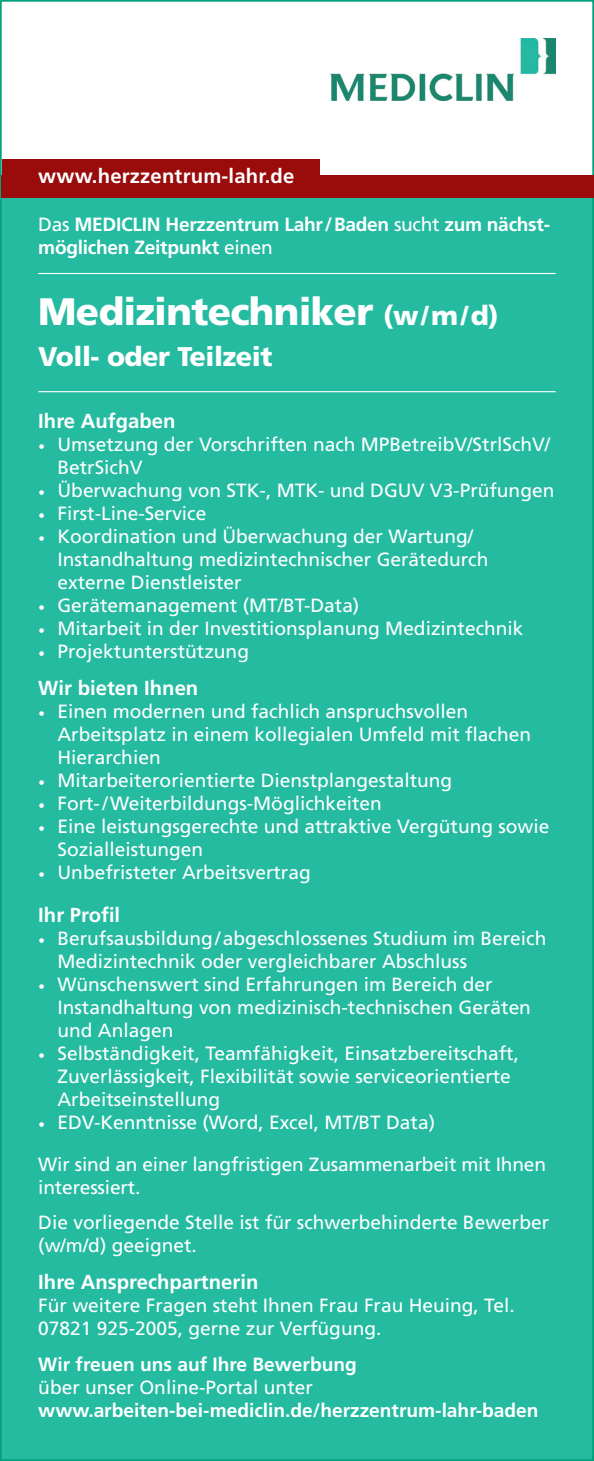
<style>
.page{position:relative;width:594px;height:1461px;background:#fff}
.page>*{position:absolute;margin:0;border:0;box-sizing:border-box;transform-origin:0 0}
.t1{font:900 38.25px "Frutiger LT Std";letter-spacing:-.015em;color:#fff}
.t2{font:900 27px "Frutiger LT Std";letter-spacing:-.015em;color:#fff}
.t3{font:700 20.25px "Frutiger LT Std";color:#fff}
.t4{font:19.12px/22.9px "Frutiger LT Std";color:#fff}
.t5{font:700 19.12px/22.9px "Frutiger LT Std";color:#fff}
.s1{font-weight:400}
.s2{font-size:27px}
.s3{font-weight:900}
</style>
<div class="page">
<div style="left:0;top:197px;width:593px;height:1264px;background:#24bba1"></div>
<hr style="left:38px;top:273px;width:517px;height:1px;background:#fff">
<hr style="left:38px;top:391px;width:517px;height:1px;background:#fff">
<img style="left:330px;top:38px;width:225px;height:62px">
<div style="left:2px;top:175px;width:591px;height:22px;background:#9a0b0c"></div>
<div style="left:2px;top:159px;width:317px;height:32px;background:#9a0b0c"></div>
<p class="t3" style="left:38px;top:164px;width:257px">www.herzzentrum-lahr.de</p>
<p class="t5" style="left:38px;top:213px;width:513px"><span class="s1">Das</span> MEDICLIN Herzzentrum Lahr / Baden <span class="s1">sucht</span> zum nächst&shy;möglichen Zeitpunkt <span class="s1">einen</span></p>
<h1 class="t1" style="left:38px;top:289px;width:461px">Medizintechniker <span class="s2">(w / m / d)</span></h1>
<h2 class="t2" style="left:38px;top:340px;width:235px">Voll- oder Teilzeit</h2>
<p class="t3" style="left:38px;top:409px;width:138px">Ihre Aufgaben</p>
<p class="t4" style="left:38px;top:433px;width:513px"><span class="s3">·</span> Umsetzung der Vorschriften nach MPBetreibV/StrlSchV/</p>
<p class="t4" style="left:57px;top:456px;width:87px">BetrSichV</p>
<p class="t4" style="left:38px;top:479px;width:517px"><span class="s3">·</span> Überwachung von STK-, MTK- und DGUV V3-Prüfungen</p>
<p class="t4" style="left:38px;top:502px;width:169px"><span class="s3">·</span> First-Line-Service</p>
<p class="t4" style="left:38px;top:525px;width:436px"><span class="s3">·</span> Koordination und Überwachung der Wartung/</p>
<p class="t4" style="left:57px;top:548px;width:432px">Instandhaltung medizintechnischer Gerätedurch</p>
<p class="t4" style="left:57px;top:571px;width:185px">externe Dienstleister</p>
<p class="t4" style="left:38px;top:594px;width:322px"><span class="s3">·</span> Gerätemanagement (MT/BT-Data)</p>
<p class="t4" style="left:38px;top:617px;width:486px"><span class="s3">·</span> Mitarbeit in der Investitionsplanung Medizintechnik</p>
<p class="t4" style="left:38px;top:640px;width:212px"><span class="s3">·</span> Projektunterstützung</p>
<p class="t3" style="left:38px;top:676px;width:161px">Wir bieten Ihnen</p>
<p class="t4" style="left:38px;top:700px;width:431px"><span class="s3">·</span> Einen modernen und fachlich anspruchsvollen</p>
<p class="t4" style="left:57px;top:723px;width:474px">Arbeitsplatz in einem kollegialen Umfeld mit flachen</p>
<p class="t4" style="left:57px;top:745px;width:105px">Hierarchien</p>
<p class="t4" style="left:38px;top:768px;width:415px"><span class="s3">·</span> Mitarbeiterorientierte Dienstplangestaltung</p>
<p class="t4" style="left:38px;top:791px;width:345px"><span class="s3">·</span> Fort- / Weiterbildungs-Möglichkeiten</p>
<p class="t4" style="left:38px;top:814px;width:512px"><span class="s3">·</span> Eine leistungsgerechte und attraktive Vergütung sowie</p>
<p class="t4" style="left:57px;top:837px;width:147px">Sozialleistungen</p>
<p class="t4" style="left:38px;top:860px;width:274px"><span class="s3">·</span> Unbefristeter Arbeitsvertrag</p>
<p class="t3" style="left:38px;top:903px;width:83px">Ihr Profil</p>
<p class="t4" style="left:38px;top:927px;width:509px"><span class="s3">·</span> Berufsausbildung / abgeschlossenes Studium im Bereich</p>
<p class="t4" style="left:57px;top:950px;width:411px">Medizintechnik oder vergleichbarer Abschluss</p>
<p class="t4" style="left:38px;top:972px;width:455px"><span class="s3">·</span> Wünschenswert sind Erfahrungen im Bereich der</p>
<p class="t4" style="left:57px;top:995px;width:474px">Instandhaltung von medizinisch-technischen Geräten</p>
<p class="t4" style="left:57px;top:1018px;width:117px">und Anlagen</p>
<p class="t4" style="left:38px;top:1041px;width:482px"><span class="s3">·</span> Selbständigkeit, Teamfähigkeit, Einsatzbereitschaft,</p>
<p class="t4" style="left:57px;top:1064px;width:454px">Zuverlässigkeit, Flexibilität sowie serviceorientierte</p>
<p class="t4" style="left:57px;top:1087px;width:164px">Arbeitseinstellung</p>
<p class="t4" style="left:38px;top:1110px;width:398px"><span class="s3">·</span> EDV-Kenntnisse (Word, Excel, MT/BT Data)</p>
<p class="t4" style="left:38px;top:1152px;width:509px">Wir sind an einer langfristigen Zusammenarbeit mit Ihnen interessiert.</p>
<p class="t4" style="left:38px;top:1211px;width:512px">Die vorliegende Stelle ist für schwerbehinderte Bewerber (w/m/d) geeignet.</p>
<p class="t3" style="left:38px;top:1270px;width:221px">Ihre Ansprechpartnerin</p>
<p class="t4" style="left:38px;top:1294px;width:477px">Für weitere Fragen steht Ihnen Frau Frau Heuing, Tel.<br>07821 925-2005, gerne zur Verfügung.</p>
<p class="t5" style="left:38px;top:1353px;width:320px">Wir freuen uns auf Ihre Bewerbung</p>
<p class="t4" style="left:38px;top:1375px;width:276px">über unser Online-Portal unter</p>
<p class="t5" style="left:38px;top:1398px;width:501px">www.arbeiten-bei-mediclin.de/herzzentrum-lahr-baden</p>
</div>
